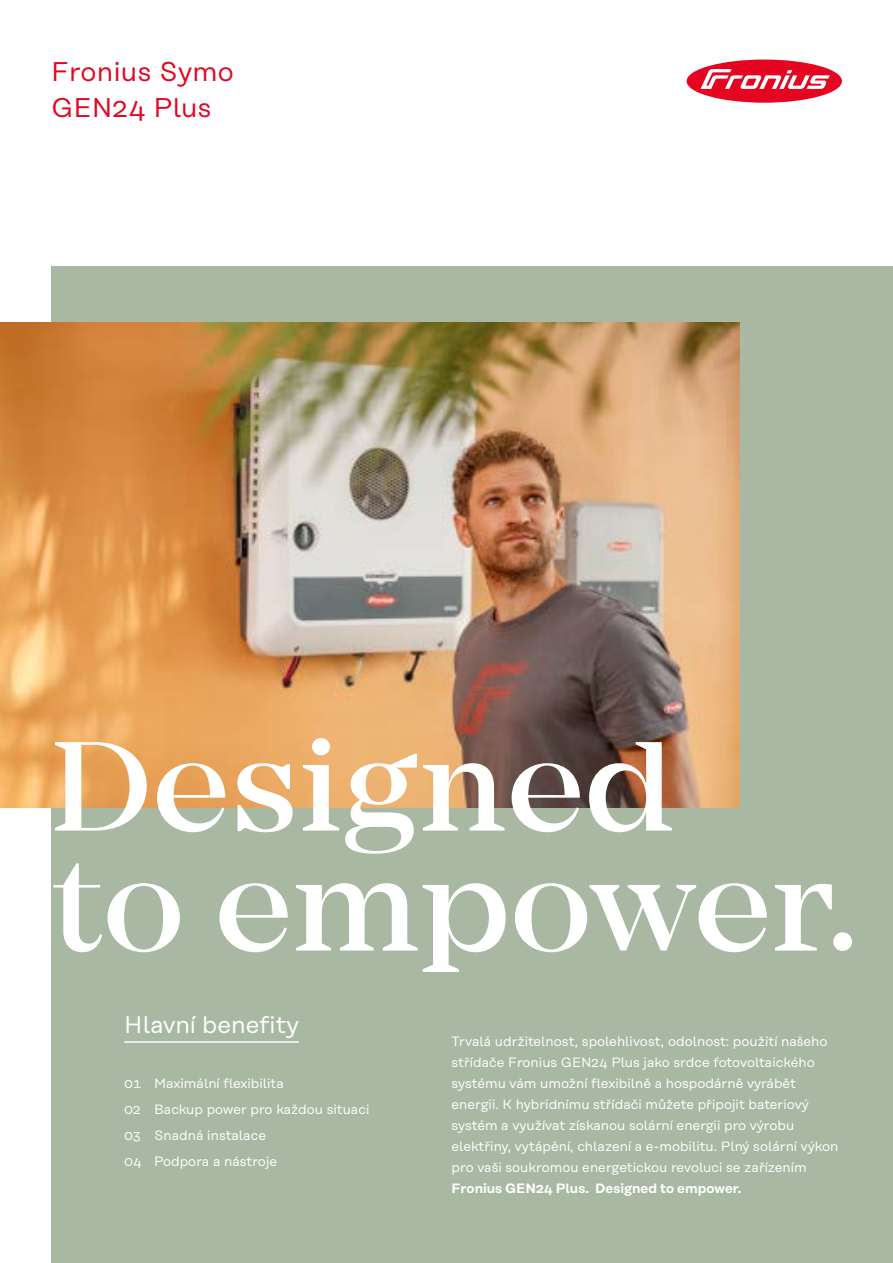
<style>
.page{position:relative;width:893px;height:1263px;background:#fff}
.page>*{position:absolute;margin:0;border:0;box-sizing:border-box;transform-origin:0 0}
.t1{font:500 132px/120px "Mirador";color:#fff}
.t2{font:27px/36px "Rational Text";letter-spacing:.01em;color:#e40521}
.t3{font:24px "Rational Text";color:#fff}
.t4{font:13.5px/21px "Rational Text";color:#fff}
.t5{font:600 13.5px "Rational Text";color:#fff}
</style>
<div class="page">
<div style="left:51px;top:267px;width:842px;height:996px;background:#a9b8a2"></div>
<img style="left:0;top:323px;width:740px;height:485px">
<div style="left:687px;top:60px;width:155px;height:43px;background:#e40521;border-radius:50%"></div>
<svg style="left:700px;top:69px;width:130px;height:20px"></svg>
<hr style="left:124px;top:1041px;width:175px;height:2px;background:#fff">
<h2 class="t2" style="left:51px;top:54px;width:185px">Fronius Symo<br>GEN24 Plus</h2>
<h1 class="t1" style="left:51px;top:727px;width:806px">Designed<br>to empower.</h1>
<h3 class="t3" style="left:124px;top:1011px;width:176px">Hlavní benefity</h3>
<p class="t4" style="left:124px;top:1070px;width:247px;line-height:26.2px">01 Maximální flexibilita<br>02 Backup power pro každou situaci<br>03 Snadná instalace<br>04 Podpora a nástroje</p>
<p class="t4" style="left:452px;top:1031px;width:388px">Trvalá udržitelnost, spolehlivost, odolnost: použití našeho střídače Fronius GEN24 Plus jako srdce fotovoltaického systému vám umožní flexibilně a hospodárně vyrábět energii. K hybridnímu střídači můžete připojit bateriový systém a využívat získanou solární energii pro výrobu elektřiny, vytápění, chlazení a e-mobilitu. Plný solární výkon pro vaši soukromou energetickou revoluci se zařízením</p>
<p class="t5" style="left:452px;top:1181px;width:291px">Fronius GEN24 Plus. Designed to empower.</p>
</div>
